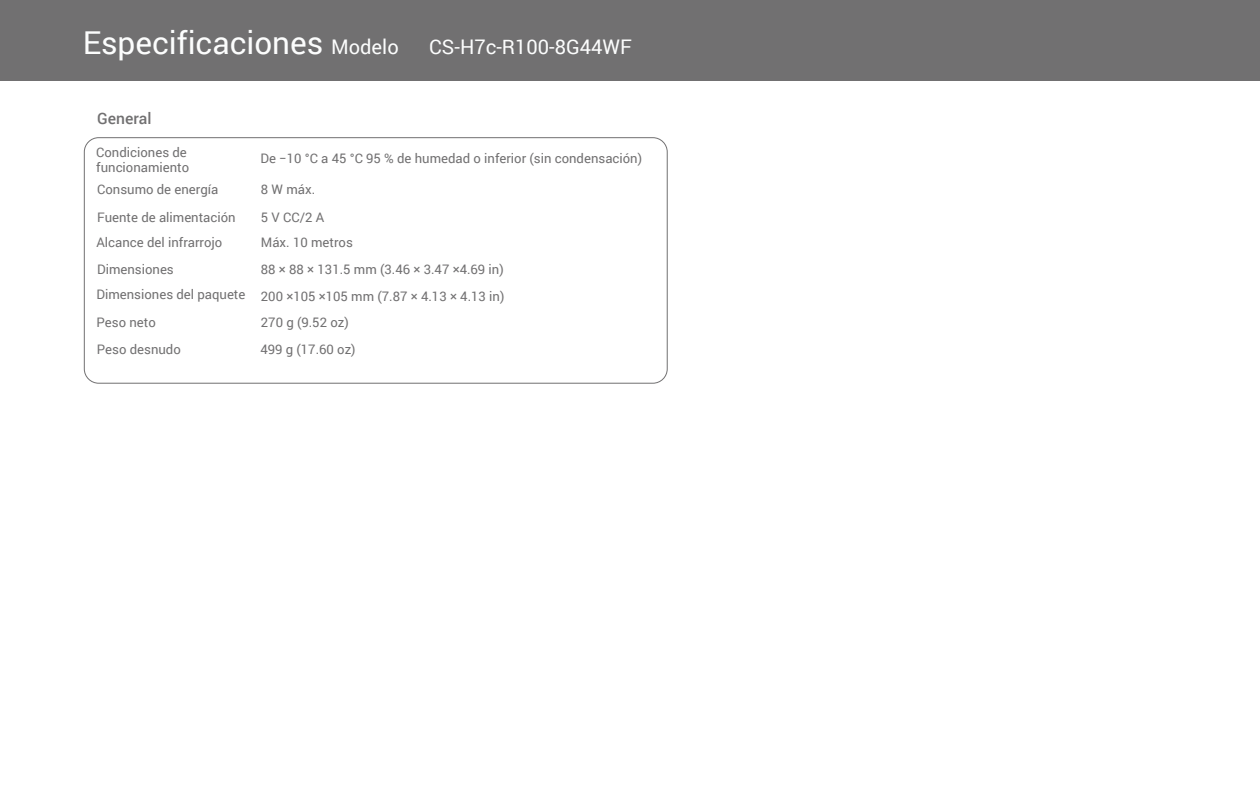
<style>
.page{position:relative;width:1260px;height:788px;background:#fff}
.page>*{position:absolute;margin:0;border:0;box-sizing:border-box;transform-origin:0 0}
.t1{font:31.5px "Roboto";color:#fcfdfd}
.t2{font:20.12px "Roboto";color:#fcfdfd}
.t3{font:500 15.75px "Roboto";color:#717071}
.t4{font:13.12px/15.8px "Roboto";color:#717071}
.s1{font-size:20.12px}
</style>
<div class="page">
<div style="left:0;top:0;width:1260px;height:80px;background:#717071"></div>
<div style="left:84px;top:137px;width:584px;height:246px;border:1px solid #717071;border-radius:14px"></div>
<h1 class="t1" style="left:83px;top:21px;width:318px">Especificaciones <span class="s1">Modelo</span></h1>
<h2 class="t2" style="left:429px;top:33px;width:204px">CS-H7c-R100-8G44WF</h2>
<p class="t3" style="left:97px;top:107px;width:56px">General</p>
<p class="t4" style="left:96px;top:144px;width:95px">Condiciones de funcionamiento</p>
<p class="t4" style="left:260px;top:150px;width:383px">De −10 °C a 45 °C 95 % de humedad o inferior (sin condensación)</p>
<p class="t4" style="left:97px;top:181px;width:123px">Consumo de energía</p>
<p class="t4" style="left:261px;top:181px;width:56px">8 W máx.</p>
<p class="t4" style="left:97px;top:209px;width:140px">Fuente de alimentación</p>
<p class="t4" style="left:261px;top:209px;width:65px">5 V CC/2 A</p>
<p class="t4" style="left:96px;top:234px;width:127px">Alcance del infrarrojo</p>
<p class="t4" style="left:261px;top:234px;width:93px">Máx. 10 metros</p>
<p class="t4" style="left:97px;top:261px;width:78px">Dimensiones</p>
<p class="t4" style="left:96px;top:255px;width:409px;line-height:27px;text-align:right">88 × 88 × 131.5 mm (3.46 × 3.47 ×4.69 in)<br>Dimensiones del paquete 200 ×105 ×105 mm (7.87 × 4.13 × 4.13 in)</p>
<p class="t4" style="left:96px;top:313px;width:61px">Peso neto</p>
<p class="t4" style="left:261px;top:313px;width:89px">270 g (9.52 oz)</p>
<p class="t4" style="left:97px;top:341px;width:86px">Peso desnudo</p>
<p class="t4" style="left:260px;top:341px;width:97px">499 g (17.60 oz)</p>
</div>
